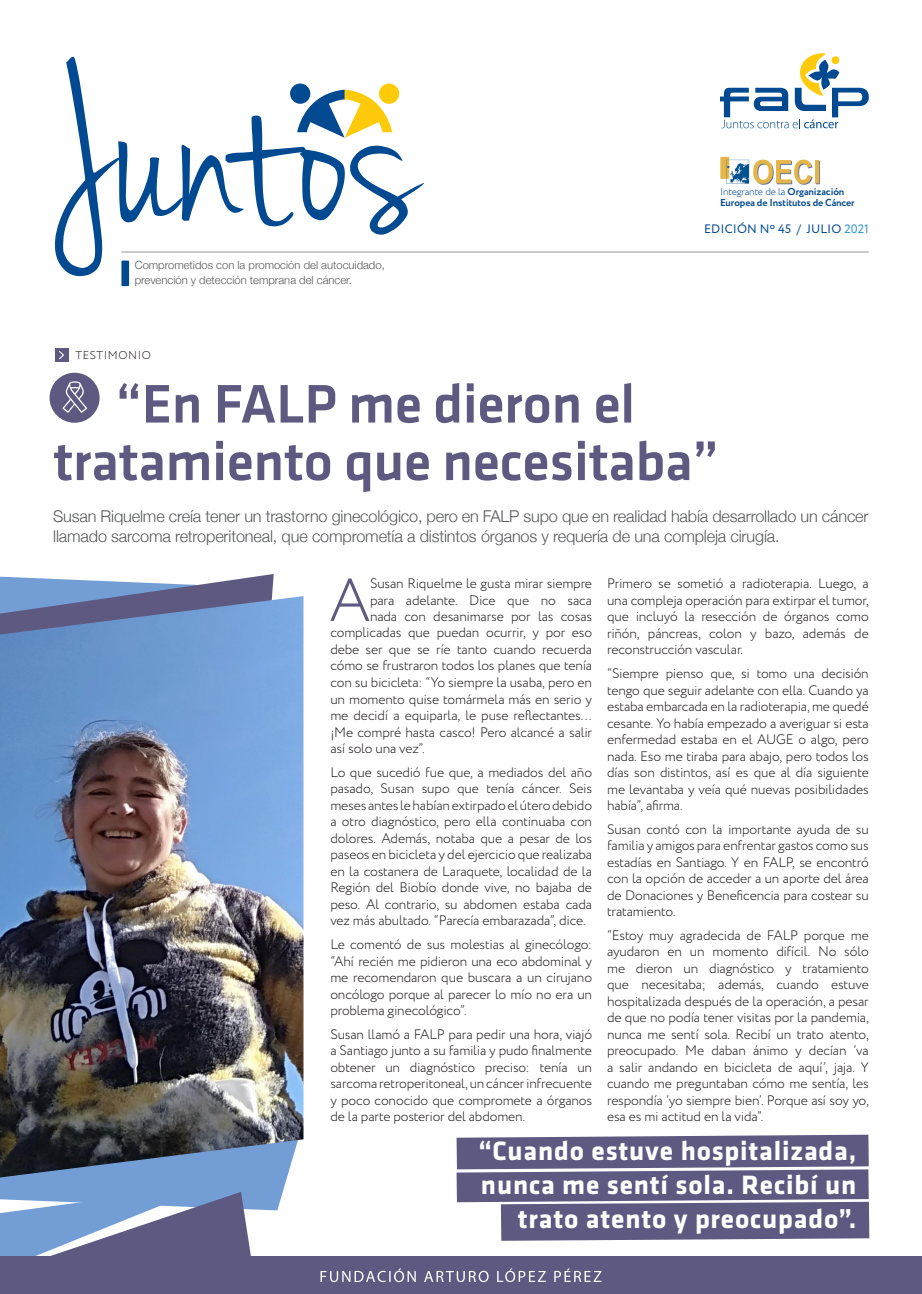
<style>
.page{position:relative;width:922px;height:1294px;background:#fff}
.page>*{position:absolute;margin:0;border:0;box-sizing:border-box;transform-origin:0 0}
.t1{font:300 60.12px "Circe";color:#5e5980}
.t2{font:500 56.25px/57.5px "Klavika";letter-spacing:-.005em;color:#5e5980;text-align:center}
.subsubtitulos_receta{font:700 27.5px/33.8px "Klavika";letter-spacing:.03em;color:#fff;text-align:right}
.t3{font:300 16.25px/20px "Helvetica Neue";letter-spacing:-.01em;color:#57585a}
.t4{font:300 13.75px/16.5px "Circe";letter-spacing:-.01em;color:#231f20;text-align:justify}
.t5{font:12.25px "Circe";letter-spacing:.01em;color:#014990}
.t6{font:300 11.25px/15px "Helvetica Neue";color:#57585a}
.t7{font:300 11.25px "Circe";letter-spacing:.05em;color:#231f20}
.texto_normal_parrafo{font:700 10px/11.2px "Circe";letter-spacing:-.01em;color:#014990}
.s1{font-weight:300}
.s2{color:#2a95ca}
</style>
<div class="page">
<svg style="left:0;top:574px;width:274px;height:22px"></svg>
<svg style="left:0;top:1177px;width:287px;height:79px"></svg>
<svg style="left:720px;top:53px;width:148px;height:75px"></svg>
<svg style="left:55px;top:56px;width:369px;height:220px"></svg>
<hr style="left:121px;top:252px;width:747px;height:1px;background:#939598">
<div style="left:0;top:1256px;width:921px;height:37px;background:#5e5980"></div>
<div style="left:50px;top:373px;width:50px;height:50px;background:#5e5980;border-radius:50%"></div>
<div style="left:55px;top:348px;width:13px;height:14px;background:#5e5980"></div>
<svg style="left:59px;top:351px;width:5px;height:9px"></svg>
<img style="left:720px;top:156px;width:100px;height:29px">
<svg style="left:320px;top:1268px;width:281px;height:13px"></svg>
<svg style="left:62px;top:381px;width:25px;height:32px"></svg>
<svg style="left:456px;top:1134px;width:413px;height:106px;background:#706c8e"></svg>
<div style="left:121px;top:260px;width:8px;height:26px;background:#014990"></div>
<img style="left:0;top:596px;width:303px;height:581px">
<p class="texto_normal_parrafo" style="left:719px;top:186px;width:136px"><span class="s1">Integrante de la</span> Organización<br>Europea de Institutos de Cáncer</p>
<p class="t6" style="left:135px;top:256px;width:251px">Comprometidos con la promoción del autocuidado, prevención y detección temprana del cáncer.</p>
<p class="t7" style="left:75px;top:348px;width:77px">TESTIMONIO</p>
<p class="t5" style="left:704px;top:221px;width:166px">EDICIÓN Nº 45 / JULIO <span class="s2">2021</span></p>
<p class="t2" style="left:53px;top:376px;width:667px">“En FALP me dieron el tratamiento que necesitaba”</p>
<p class="t3" style="left:53px;top:504px;width:816px">Susan Riquelme creía tener un trastorno ginecológico, pero en FALP supo que en realidad había desarrollado un cáncer llamado sarcoma retroperitoneal, que comprometía a distintos órganos y requería de una compleja cirugía.</p>
<p class="t1" style="left:329px;top:561px;width:43px">A</p>
<p class="t4" style="left:370px;top:576px;width:223px">Susan Riquelme le gusta mirar siempre</p>
<p class="t4" style="left:370px;top:592px;width:223px">para adelante. Dice que no saca</p>
<p class="t4" style="left:370px;top:608px;width:223px">nada con desanimarse por las cosas</p>
<p class="t4" style="left:330px;top:625px;width:263px">complicadas que puedan ocurrir, y por eso</p>
<p class="t4" style="left:330px;top:641px;width:263px">debe ser que se ríe tanto cuando recuerda</p>
<p class="t4" style="left:330px;top:658px;width:263px">cómo se frustraron todos los planes que tenía</p>
<p class="t4" style="left:330px;top:674px;width:263px">con su bicicleta: “Yo siempre la usaba, pero en</p>
<p class="t4" style="left:330px;top:691px;width:263px">un momento quise tomármela más en serio y</p>
<p class="t4" style="left:330px;top:707px;width:263px">me decidí a equiparla, le puse reflectantes…</p>
<p class="t4" style="left:330px;top:724px;width:263px">¡Me compré hasta casco! Pero alcancé a salir</p>
<p class="t4" style="left:330px;top:740px;width:96px">así solo una vez”.</p>
<p class="t4" style="left:330px;top:764px;width:263px">Lo que sucedió fue que, a mediados del año pasado, Susan supo que tenía cáncer. Seis meses antes le habían extirpado el útero debido a otro diagnóstico, pero ella continuaba con dolores. Además, notaba que a pesar de los paseos en bicicleta y del ejercicio que realizaba en la costanera de Laraquete, localidad de la Región del Biobío donde vive, no bajaba de peso. Al contrario, su abdomen estaba cada vez más abultado. “Parecía embarazada”, dice.</p>
<p class="t4" style="left:330px;top:936px;width:263px">Le comentó de sus molestias al ginecólogo: “Ahí recién me pidieron una eco abdominal y me recomendaron que buscara a un cirujano oncólogo porque al parecer lo mío no era un problema ginecológico”.</p>
<p class="t4" style="left:330px;top:1026px;width:263px">Susan llamó a FALP para pedir una hora, viajó a Santiago junto a su familia y pudo finalmente obtener un diagnóstico preciso: tenía un sarcoma retroperitoneal, un cáncer infrecuente y poco conocido que compromete a órganos de la parte posterior del abdomen.</p>
<p class="t4" style="left:607px;top:576px;width:263px">Primero se sometió a radioterapia. Luego, a una compleja operación para extirpar el tumor, que incluyó la resección de órganos como riñón, páncreas, colon y bazo, además de reconstrucción vascular.</p>
<p class="t4" style="left:607px;top:665px;width:263px">“Siempre pienso que, si tomo una decisión tengo que seguir adelante con ella. Cuando ya estaba embarcada en la radioterapia, me quedé cesante. Yo había empezado a averiguar si esta enfermedad estaba en el AUGE o algo, pero nada. Eso me tiraba para abajo, pero todos los días son distintos, así es que al día siguiente me levantaba y veía qué nuevas posibilidades había”, afirma.</p>
<p class="t4" style="left:607px;top:821px;width:263px">Susan contó con la importante ayuda de su familia y amigos para enfrentar gastos como sus estadías en Santiago. Y en FALP, se encontró con la opción de acceder a un aporte del área de Donaciones y Beneficencia para costear su tratamiento.</p>
<p class="t4" style="left:607px;top:927px;width:263px">“Estoy muy agradecida de FALP porque me ayudaron en un momento difícil. No sólo me dieron un diagnóstico y tratamiento que necesitaba; además, cuando estuve hospitalizada después de la operación, a pesar de que no podía tener visitas por la pandemia, nunca me sentí sola. Recibí un trato atento, preocupado. Me daban ánimo y decían ‘va a salir andando en bicicleta de aquí’, jaja. Y cuando me preguntaban cómo me sentía, les respondía ‘yo siempre bien’. Porque así soy yo, esa es mi actitud en la vida”.</p>
<p class="subsubtitulos_receta" style="left:478px;top:1134px;width:379px">“Cuando estuve hospitalizada, nunca me sentí sola. Recibí un trato atento y preocupado”.</p>
</div>
